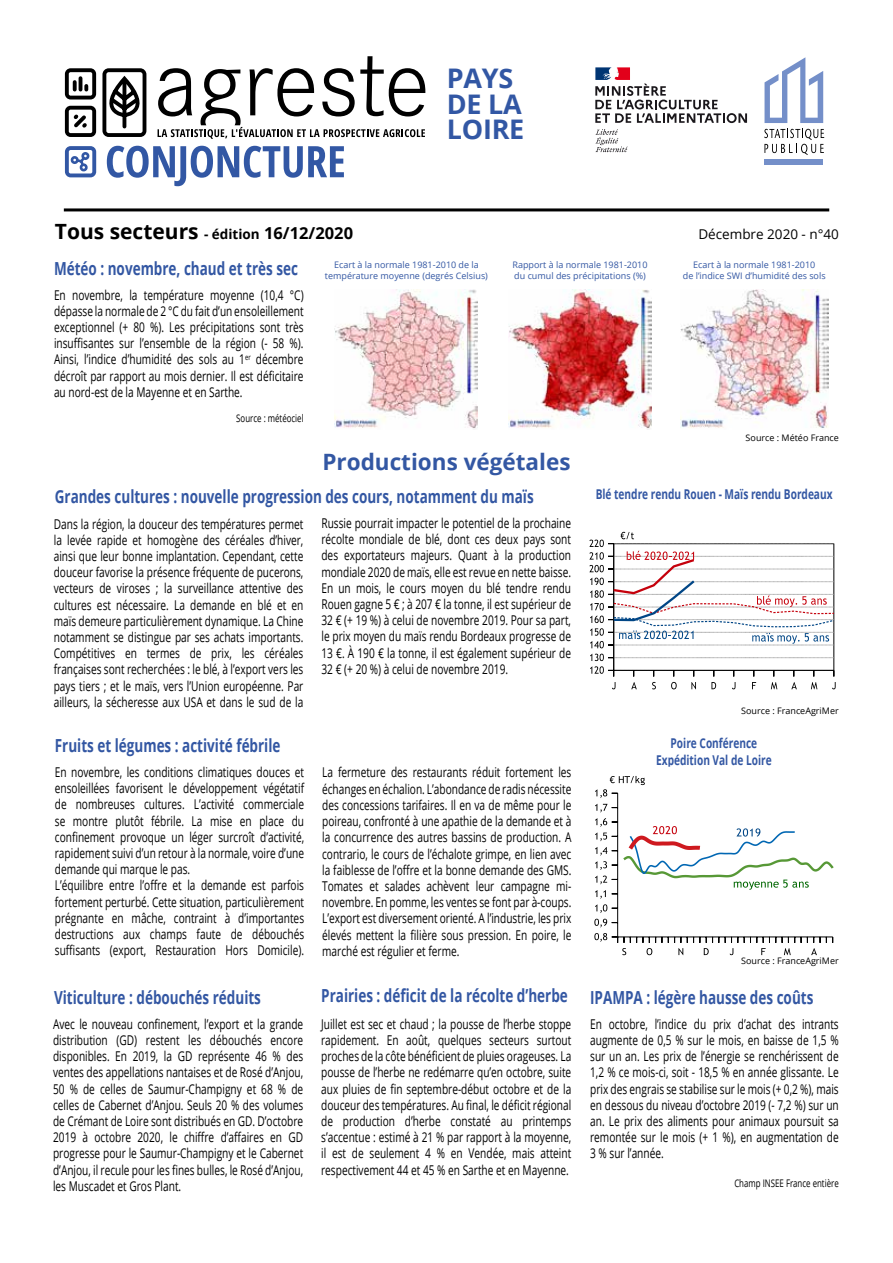
<style>
.page{position:relative;width:893px;height:1263px;background:#fff}
.page>*{position:absolute;margin:0;border:0;box-sizing:border-box;transform-origin:0 0}
.t1{font:700 27px/25.5px "Open Sans";letter-spacing:-.01em;color:#3257a4}
.t2{font:700 22.5px "Open Sans";color:#3357a3}
.t3{font:700 21px "Open Sans";color:#000}
.t4{font:700 18px "Open Sans";color:#3357a3;scale:.75 1}
.t5{font:13.5px/16.2px "Open Sans";color:#000;text-align:justify;scale:.75 1}
.t6{font:700 13.5px/16.2px "Open Sans";color:#3357a3;text-align:center;scale:.75 1}
.t7{font:13.5px "Open Sans";color:#000}
.t8{font:10.5px "Open Sans";color:#000;scale:.75 1}
.t9{font:9px/10.8px "Open Sans";color:#3357a3;text-align:center}
.t10{font:9px "Open Sans";color:#000}
.s1{font-size:13.5px}
.s2{font-size:16.5px}
</style>
<div class="page">
<div style="left:764px;top:159px;width:59px;height:6px;background:#748fc9"></div>
<svg style="left:764px;top:129px;width:60px;height:26px"></svg>
<svg style="left:764px;top:57px;width:59px;height:66px"></svg>
<hr style="left:64px;top:208px;width:765px;height:3px;background:#000">
<svg style="left:65px;top:56px;width:360px;height:83px"></svg>
<svg style="left:65px;top:146px;width:31px;height:31px"></svg>
<svg style="left:107px;top:146px;width:237px;height:40px"></svg>
<svg style="left:595px;top:129px;width:33px;height:23px"></svg>
<svg style="left:595px;top:67px;width:152px;height:56px"></svg>
<img style="left:335px;top:289px;width:143px;height:140px">
<img style="left:509px;top:289px;width:143px;height:140px">
<img style="left:680px;top:289px;width:148px;height:139px">
<svg style="left:589px;top:531px;width:247px;height:159px"></svg>
<svg style="left:596px;top:798px;width:238px;height:145px"></svg>
<hr style="left:618px;top:937px;width:215px;height:1px;background:#010101">
<hr style="left:617px;top:793px;width:1px;height:144px;background:#010101">
<svg style="left:643px;top:937px;width:13px;height:18px"></svg>
<svg style="left:662px;top:937px;width:32px;height:18px"></svg>
<svg style="left:700px;top:937px;width:13px;height:18px"></svg>
<svg style="left:719px;top:937px;width:32px;height:18px"></svg>
<svg style="left:757px;top:937px;width:19px;height:18px"></svg>
<svg style="left:782px;top:937px;width:13px;height:18px"></svg>
<svg style="left:801px;top:937px;width:32px;height:18px"></svg>
<svg style="left:594px;top:933px;width:43px;height:22px"></svg>
<svg style="left:594px;top:919px;width:24px;height:8px"></svg>
<svg style="left:595px;top:804px;width:23px;height:8px"></svg>
<svg style="left:595px;top:776px;width:50px;height:22px"></svg>
<svg style="left:595px;top:818px;width:239px;height:95px"></svg>
<h1 class="t1" style="left:447px;top:65px;width:79px">PAYS<br>DE LA<br>LOIRE</h1>
<h3 class="t3" style="left:55px;top:217px;width:300px">Tous secteurs <span class="s1">- édition</span> <span class="s2">16/12/2020</span></h3>
<p class="t7" style="left:698px;top:225px;width:142px">Décembre 2020 - n°40</p>
<h3 class="t4" style="left:54px;top:256px;width:327px">Météo : novembre, chaud et très sec</h3>
<p class="t9" style="left:325px;top:259px;width:165px">Ecart à la normale 1981-2010 de la température moyenne (degrés Celsius)</p>
<p class="t9" style="left:513px;top:259px;width:136px;text-align:left">Rapport à la normale 1981-2010 du cumul des précipitations (%)</p>
<p class="t9" style="left:683px;top:259px;width:144px">Ecart à la normale 1981-2010<br>de l’indice SWI d’humidité des sols</p>
<p class="t5" style="left:54px;top:286px;width:334px">En novembre, la température moyenne (10,4 °C) dépasse la normale de 2 °C du fait d’un ensoleillement exceptionnel (+ 80 %). Les précipitations sont très insuffisantes sur l’ensemble de la région (- 58 %).<br>Ainsi, l’indice d’humidité des sols au 1<sup>er</sup> décembre décroît par rapport au mois dernier. Il est déficitaire au nord-est de la Mayenne et en Sarthe.</p>
<p class="t8" style="left:236px;top:411px;width:91px">Source : météociel</p>
<p class="t10" style="left:746px;top:431px;width:95px">Source : Météo France</p>
<h2 class="t2" style="left:322px;top:446px;width:250px">Productions végétales</h2>
<h3 class="t4" style="left:55px;top:484px;width:640px">Grandes cultures : nouvelle progression des cours, notamment du maïs</h3>
<p class="t6" style="left:596px;top:486px;width:317px">Blé tendre rendu Rouen - Maïs rendu Bordeaux</p>
<p class="t5" style="left:54px;top:515px;width:334px">Dans la région, la douceur des températures permet la levée rapide et homogène des céréales d’hiver, ainsi que leur bonne implantation. Cependant, cette douceur favorise la présence fréquente de pucerons, vecteurs de viroses ; la surveillance attentive des cultures est nécessaire. La demande en blé et en maïs demeure particulièrement dynamique. La Chine notamment se distingue par ses achats importants.<br>Compétitives en termes de prix, les céréales françaises sont recherchées : le blé, à l’export vers les pays tiers ; et le maïs, vers l’Union européenne. Par ailleurs, la sécheresse aux USA et dans le sud de la</p>
<p class="t5" style="left:321px;top:515px;width:334px">Russie pourrait impacter le potentiel de la prochaine récolte mondiale de blé, dont ces deux pays sont des exportateurs majeurs. Quant à la production mondiale 2020 de maïs, elle est revue en nette baisse.<br>En un mois, le cours moyen du blé tendre rendu Rouen gagne 5 € ; à 207 € la tonne, il est supérieur de 32 € (+ 19 %) à celui de novembre 2019. Pour sa part, le prix moyen du maïs rendu Bordeaux progresse de 13 €. À 190 € la tonne, il est également supérieur de 32 € (+ 20 %) à celui de novembre 2019.</p>
<p class="t10" style="left:741px;top:705px;width:99px">Source : FranceAgriMer</p>
<h3 class="t4" style="left:55px;top:732px;width:302px">Fruits et légumes : activité fébrile</h3>
<p class="t6" style="left:656px;top:735px;width:156px">Poire Conférence<br>Expédition Val de Loire</p>
<p class="t5" style="left:55px;top:764px;width:334px;text-align:left">En novembre, les conditions climatiques douces et ensoleillées favorisent le développement végétatif de nombreuses cultures. L’activité commerciale se montre plutôt fébrile. La mise en place du confinement provoque un léger surcroît d’activité, rapidement suivi d’un retour à la normale, voire d’une demande qui marque le pas.<br>L’équilibre entre l’offre et la demande est parfois fortement perturbé. Cette situation, particulièrement prégnante en mâche, contraint à d’importantes destructions aux champs faute de débouchés suffisants (export, Restauration Hors Domicile).</p>
<p class="t5" style="left:322px;top:764px;width:334px">La fermeture des restaurants réduit fortement les échanges en échalion. L’abondance de radis nécessite des concessions tarifaires. Il en va de même pour le poireau, confronté à une apathie de la demande et à la concurrence des autres bassins de production. A contrario, le cours de l’échalote grimpe, en lien avec la faiblesse de l’offre et la bonne demande des GMS.<br>Tomates et salades achèvent leur campagne mi&shy;novembre. En pomme, les ventes se font par à-coups.<br>L’export est diversement orienté. A l’industrie, les prix élevés mettent la filière sous pression. En poire, le marché est régulier et ferme.</p>
<p class="t10" style="left:741px;top:955px;width:99px">Source : FranceAgriMer</p>
<h3 class="t4" style="left:321px;top:983px;width:330px">Prairies : déficit de la récolte d’herbe</h3>
<p class="t5" style="left:321px;top:1015px;width:335px">Juillet est sec et chaud ; la pousse de l’herbe stoppe rapidement. En août, quelques secteurs surtout proches de la côte bénéficient de pluies orageuses. La pousse de l’herbe ne redémarre qu’en octobre, suite aux pluies de fin septembre-début octobre et de la douceur des températures. Au final, le déficit régional de production d’herbe constaté au printemps s’accentue : estimé à 21 % par rapport à la moyenne, il est de seulement 4 % en Vendée, mais atteint respectivement 44 et 45 % en Sarthe et en Mayenne.</p>
<h3 class="t4" style="left:54px;top:984px;width:278px">Viticulture : débouchés réduits</h3>
<h3 class="t4" style="left:590px;top:985px;width:299px">IPAMPA : légère hausse des coûts</h3>
<p class="t5" style="left:590px;top:1015px;width:333px">En octobre, l’indice du prix d’achat des intrants augmente de 0,5 % sur le mois, en baisse de 1,5 % sur un an. Les prix de l’énergie se renchérissent de 1,2 % ce mois-ci, soit - 18,5 % en année glissante. Le prix des engrais se stabilise sur le mois (+ 0,2 %), mais en dessous du niveau d’octobre 2019 (- 7,2 %) sur un an. Le prix des aliments pour animaux poursuit sa remontée sur le mois (+ 1 %), en augmentation de 3 % sur l’année.</p>
<p class="t8" style="left:734px;top:1176px;width:141px">Champ INSEE France entière</p>
<p class="t5" style="left:53px;top:1015px;width:335px">Avec le nouveau confinement, l’export et la grande distribution (GD) restent les débouchés encore disponibles. En 2019, la GD représente 46 % des ventes des appellations nantaises et de Rosé d’Anjou, 50 % de celles de Saumur-Champigny et 68 % de celles de Cabernet d’Anjou. Seuls 20 % des volumes de Crémant de Loire sont distribués en GD. D’octobre 2019 à octobre 2020, le chiffre d’affaires en GD progresse pour le Saumur-Champigny et le Cabernet d’Anjou, il recule pour les fines bulles, le Rosé d’Anjou, les Muscadet et Gros Plant.</p>
</div>
